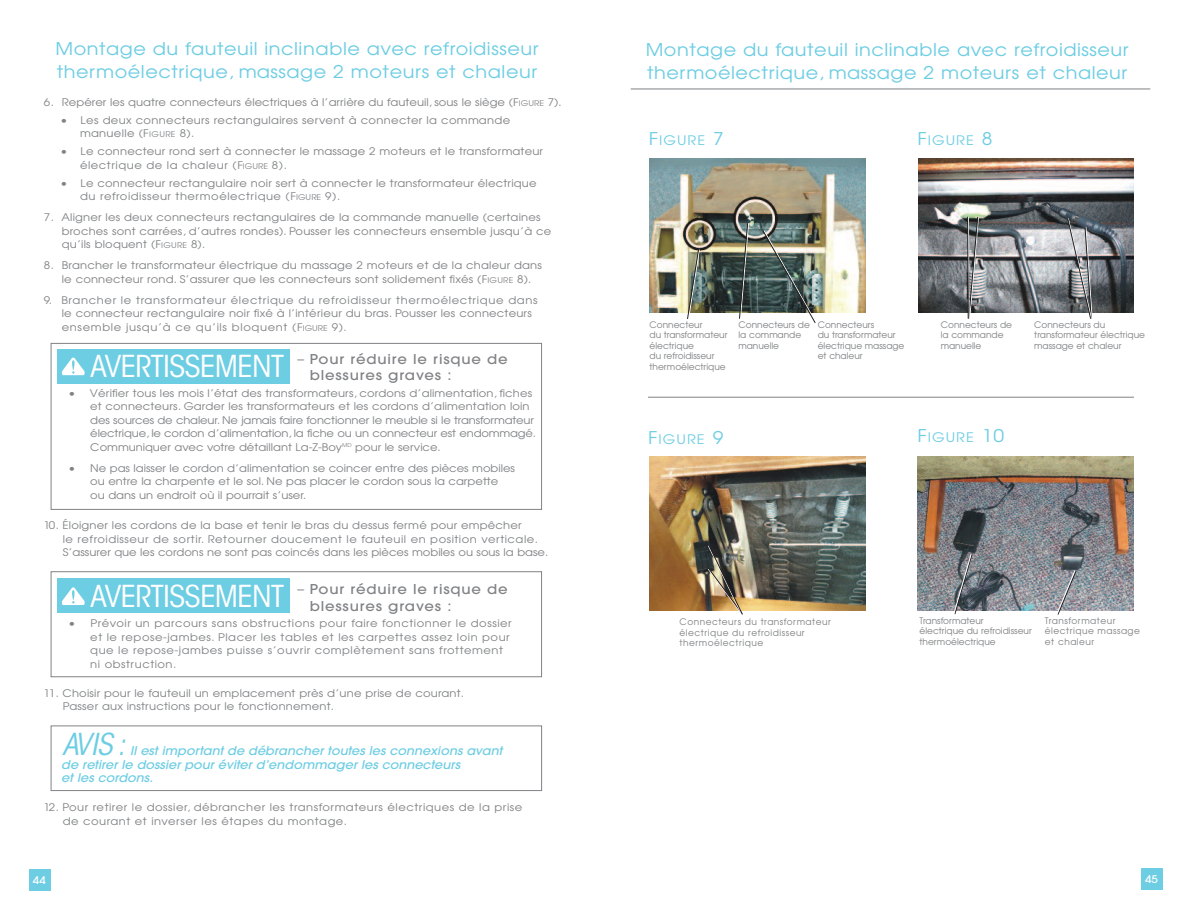
<style>
.page{position:relative;width:1188px;height:918px;background:#fff}
.page>*{position:absolute;margin:0;border:0;box-sizing:border-box;transform-origin:0 0}
.t1{font:30px "ITC Avant Garde MM.325.wt.450.wd";letter-spacing:-.025em;color:#fff;scale:1.1 1}
.t2{font:30px "ITC Avant Garde MM Oblique.325.wt.450.wd";color:#6dcde3;scale:1.07 1}
.t3{font:17.55px/22.5px "Avant Garde";letter-spacing:.03em;color:#6dcde3;scale:1.1 1}
.t4{font:500 13.5px/16.5px "Avant Garde";letter-spacing:.055em;color:#808285;scale:1.1 1}
.t5{font:13.2px "Avant Garde";letter-spacing:.075em;color:#6dcde3;scale:1.1 1}
.t6{font:italic 500 12px/13.5px "Avant Garde";color:#6dcde3;scale:1.07 1}
.t7{font:10.5px/13.5px "Avant Garde";letter-spacing:.015em;color:#808285;scale:1.1 1}
.t8{font:10.5px/13.5px "Avant Garde";letter-spacing:.045em;color:#808285;scale:1.1 1}
.t9{font:10.5px/13.5px "Avant Garde";letter-spacing:.055em;color:#808285;scale:1.1 1}
.t10{font:500 10.5px "Avant Garde";color:#fff;scale:1.1 1}
.t11{font:9px/10.5px "Avant Garde";color:#808285}
.t12{font:9px/10.5px "Avant Garde";letter-spacing:.055em;color:#808285}
.s1{font-size:7.8px}
.s2{font-weight:400}
.s3{font-size:17.55px}
</style>
<div class="page">
<div style="left:1141px;top:868px;width:21px;height:22px;background:#6dcde3"></div>
<div style="left:29px;top:869px;width:21px;height:22px;background:#6dcde3"></div>
<div style="left:51px;top:726px;width:491px;height:65px;border:1px solid #808285"></div>
<div style="left:51px;top:343px;width:491px;height:167px;border:1px solid #808285"></div>
<div style="left:51px;top:571px;width:491px;height:106px;border:1px solid #808285"></div>
<div style="left:58px;top:349px;width:232px;height:34px;background:#6dcde3"></div>
<svg style="left:62px;top:358px;width:23px;height:17px"></svg>
<div style="left:58px;top:579px;width:232px;height:34px;background:#6dcde3"></div>
<svg style="left:62px;top:587px;width:23px;height:18px"></svg>
<hr style="left:631px;top:89px;width:519px;height:1px;background:#808285">
<hr style="left:648px;top:397px;width:486px;height:1px;background:#808285">
<img style="left:650px;top:158px;width:216px;height:154px">
<img style="left:918px;top:159px;width:216px;height:154px">
<svg style="left:687px;top:249px;width:13px;height:70px"></svg>
<img style="left:649px;top:456px;width:216px;height:154px">
<img style="left:917px;top:456px;width:216px;height:154px">
<img style="left:707px;top:544px;width:36px;height:71px">
<svg style="left:739px;top:222px;width:10px;height:97px"></svg>
<img style="left:762px;top:201px;width:84px;height:122px">
<svg style="left:967px;top:216px;width:12px;height:103px"></svg>
<svg style="left:1067px;top:217px;width:26px;height:102px;background:#8d8f93"></svg>
<svg style="left:1056px;top:570px;width:21px;height:45px"></svg>
<svg style="left:953px;top:553px;width:20px;height:62px"></svg>
<h2 class="t3" style="left:56px;top:38px;width:441px">Montage du fauteuil inclinable avec refroidisseur thermoélectrique, massage 2 moteurs et chaleur</h2>
<p class="t7" style="left:44px;top:95px;width:472px">6. Repérer les quatre connecteurs électriques à l’arrière du fauteuil, sous le siège (F<span class="s1">IGURE</span> 7).</p>
<p class="t7" style="left:80px;top:113px;width:393px;text-indent:-20px">• Les deux connecteurs rectangulaires servent à connecter la commande manuelle (F<span class="s1">IGURE</span> 8).</p>
<p class="t7" style="left:80px;top:145px;width:422px;text-indent:-20px">• Le connecteur rond sert à connecter le massage 2 moteurs et le transformateur électrique de la chaleur (F<span class="s1">IGURE</span> 8).</p>
<p class="t7" style="left:80px;top:176px;width:417px;text-indent:-20px">• Le connecteur rectangulaire noir sert à connecter le transformateur électrique du refroidisseur thermoélectrique (F<span class="s1">IGURE</span> 9).</p>
<p class="t7" style="left:62px;top:211px;width:447px;text-indent:-18px">7. Aligner les deux connecteurs rectangulaires de la commande manuelle (certaines broches sont carrées, d’autres rondes). Pousser les connecteurs ensemble jusqu’à ce qu’ils bloquent (F<span class="s1">IGURE</span> 8).</p>
<p class="t7" style="left:62px;top:259px;width:438px;text-indent:-18px">8. Brancher le transformateur électrique du massage 2 moteurs et de la chaleur dans le connecteur rond. S’assurer que les connecteurs sont solidement fixés (F<span class="s1">IGURE</span> 8).</p>
<p class="t9" style="left:62px;top:293px;width:434px;text-indent:-18px">9. Brancher le transformateur électrique du refroidisseur thermoélectrique dans le connecteur rectangulaire noir fixé à l’intérieur du bras. Pousser les connecteurs ensemble jusqu’à ce qu’ils bloquent (F<span class="s1">IGURE</span> 9).</p>
<p class="t4" style="left:310px;top:352px;width:182px;text-indent:-12px"><span class="s2">–</span> Pour réduire le risque de blessures graves :</p>
<p class="t7" style="left:90px;top:386px;width:407px;text-indent:-22px">• Vérifier tous les mois l’état des transformateurs, cordons d’alimentation, fiches et connecteurs. Garder les transformateurs et les cordons d’alimentation loin des sources de chaleur. Ne jamais faire fonctionner le meuble si le transformateur électrique, le cordon d’alimentation, la fiche ou un connecteur est endommagé.<br>Communiquer avec votre détaillant La-Z-Boy<sup>MD</sup> pour le service.</p>
<p class="t7" style="left:90px;top:461px;width:388px;text-indent:-22px">• Ne pas laisser le cordon d’alimentation se coincer entre des pièces mobiles ou entre la charpente et le sol. Ne pas placer le cordon sous la carpette ou dans un endroit où il pourrait s’user.</p>
<h1 class="t1" style="left:90px;top:355px;width:178px">AVERTISSEMENT</h1>
<p class="t7" style="left:63px;top:519px;width:443px;text-indent:-19px">10. Éloigner les cordons de la base et tenir le bras du dessus fermé pour empêcher<br>le refroidisseur de sortir. Retourner doucement le fauteuil en position verticale.<br>S’assurer que les cordons ne sont pas coincés dans les pièces mobiles ou sous la base.</p>
<p class="t4" style="left:310px;top:582px;width:182px;text-indent:-12px"><span class="s2">–</span> Pour réduire le risque de blessures graves :</p>
<p class="t8" style="left:90px;top:617px;width:385px;text-indent:-22px">• Prévoir un parcours sans obstructions pour faire fonctionner le dossier et le repose-jambes. Placer les tables et les carpettes assez loin pour que le repose-jambes puisse s’ouvrir complètement sans frottement ni obstruction.</p>
<p class="t7" style="left:63px;top:686px;width:366px;text-indent:-19px">11. Choisir pour le fauteuil un emplacement près d’une prise de courant.<br>Passer aux instructions pour le fonctionnement.</p>
<h1 class="t2" style="left:62px;top:733px;width:60px">AVIS :</h1>
<h1 class="t1" style="left:90px;top:585px;width:178px">AVERTISSEMENT</h1>
<p class="t6" style="left:61px;top:745px;width:414px;text-indent:69px">Il est important de débrancher toutes les connexions avant de retirer le dossier pour éviter d’endommager les connecteurs<br>et les cordons.</p>
<p class="t8" style="left:63px;top:801px;width:419px;text-indent:-19px">12. Pour retirer le dossier, débrancher les transformateurs électriques de la prise de courant et inverser les étapes du montage.</p>
<h2 class="t3" style="left:646px;top:39px;width:441px">Montage du fauteuil inclinable avec refroidisseur thermoélectrique, massage 2 moteurs et chaleur</h2>
<p class="t5" style="left:649px;top:133px;width:70px"><span class="s3">F</span>IGURE <span class="s3">7</span></p>
<p class="t5" style="left:917px;top:133px;width:70px"><span class="s3">F</span>IGURE <span class="s3">8</span></p>
<p class="t11" style="left:650px;top:319px;width:79px">Connecteur<br>du transformateur électrique<br>du refroidisseur thermoélectrique</p>
<p class="t11" style="left:739px;top:319px;width:73px">Connecteurs de la commande manuelle</p>
<p class="t11" style="left:818px;top:319px;width:88px">Connecteurs<br>du transformateur électrique massage et chaleur</p>
<p class="t11" style="left:941px;top:319px;width:73px">Connecteurs de la commande manuelle</p>
<p class="t11" style="left:1034px;top:319px;width:112px">Connecteurs du transformateur électrique massage et chaleur</p>
<p class="t5" style="left:648px;top:431px;width:70px"><span class="s3">F</span>IGURE <span class="s3">9</span></p>
<p class="t5" style="left:917px;top:430px;width:81px"><span class="s3">F</span>IGURE <span class="s3">10</span></p>
<p class="t12" style="left:680px;top:617px;width:153px">Connecteurs du transformateur électrique du refroidisseur thermoélectrique</p>
<p class="t11" style="left:920px;top:616px;width:114px">Transformateur<br>électrique du refroidisseur thermoélectrique</p>
<p class="t12" style="left:1045px;top:616px;width:97px">Transformateur électrique massage et chaleur</p>
<p class="t10" style="left:33px;top:876px;width:13px">44</p>
<p class="t10" style="left:1145px;top:875px;width:13px">45</p>
</div>
